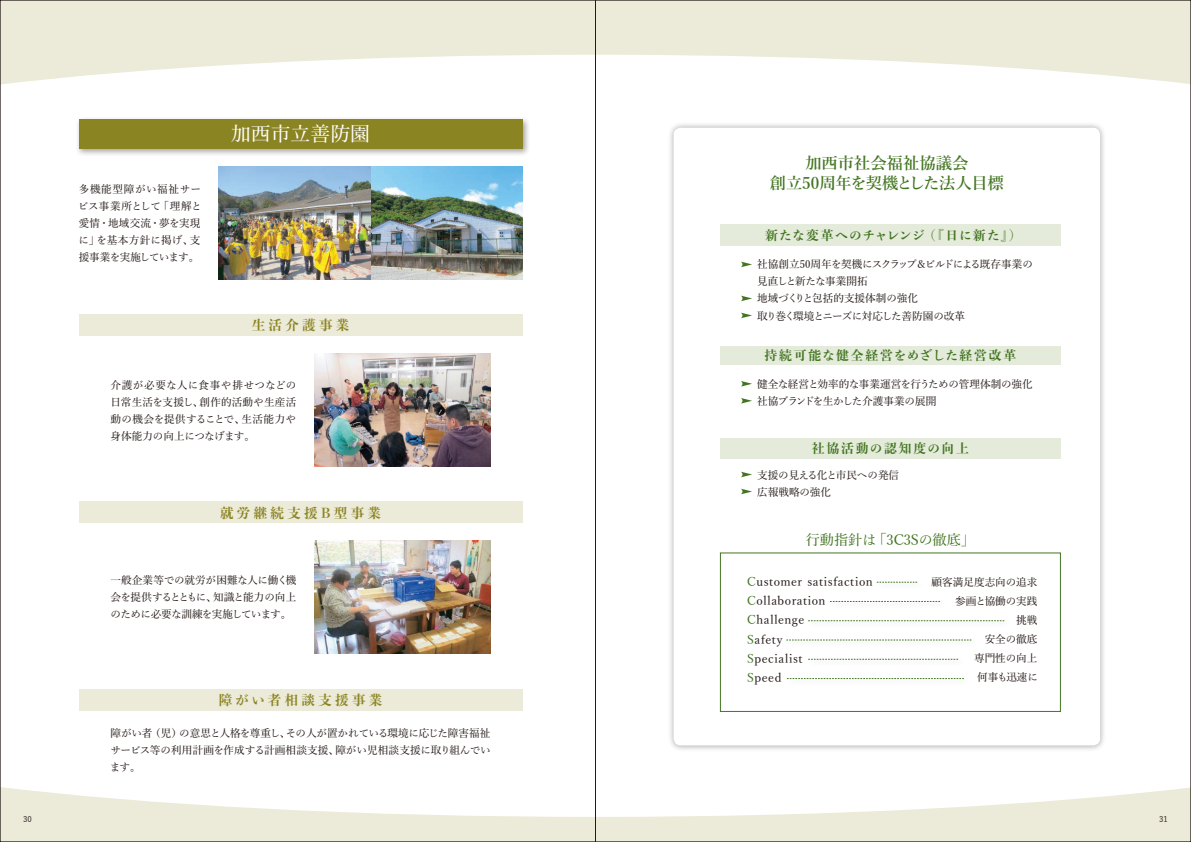
<style>
.page{position:relative;width:1191px;height:842px;background:#fff}
.page>*{position:absolute;margin:0;border:0;box-sizing:border-box;transform-origin:0 0}
.t1{font:500 19.8px "Yu Min Pr 6 N";color:#fff}
.t2{font:600 16.3px/20.6px "Yu Min Pr 6 N";color:#437521;text-align:center}
.t3{font:500 14.2px "Yu Min Pr 6 N";color:#437521}
.t4{font:700 13.5px "Yu Min Std N";letter-spacing:.25em;color:#8a8423}
.t5{font:700 12.8px "Yu Min Std N";letter-spacing:.15em;color:#437521}
.t6{font:700 12.8px "Yu Min Std N";letter-spacing:.07em;color:#437521}
.t7{font:500 12px "Yu Min Pr 6 N";letter-spacing:.05em;color:#231916}
.t8{font:500 10.6px/17px "Yu Min Pr 6 N";letter-spacing:-.015em;color:#231916}
.t9{font:500 10.6px/17px "Yu Min Pr 6 N";letter-spacing:.01em;color:#231916}
.t10{font:500 7.8px "Yu Go Pr 6 N";color:#231916}
.s1{color:#437521}
</style>
<div class="page">
<div style="left:0;top:785px;width:1191px;height:57px;background:#ecead8"></div>
<svg style="left:2px;top:606px;width:1187px;height:211px"></svg>
<div style="left:0;top:0;width:1191px;height:87px;background:#ecead8"></div>
<svg style="left:2px;top:55px;width:1187px;height:211px"></svg>
<div style="left:667px;top:121px;width:439px;height:631px;background:#231916;opacity:.4"></div>
<div style="left:673px;top:128px;width:427px;height:617px;background:#fff;border-radius:7px"></div>
<svg style="left:741px;top:296px;width:11px;height:5px"></svg>
<svg style="left:741px;top:313px;width:11px;height:5px"></svg>
<img style="left:218px;top:167px;width:304px;height:112px">
<div style="left:79px;top:689px;width:443px;height:21px;background:#ecead8"></div>
<div style="left:76px;top:116px;width:454px;height:41px;background:#231916;opacity:.4"></div>
<div style="left:79px;top:119px;width:443px;height:30px;background:#8a8423"></div>
<div style="left:79px;top:315px;width:443px;height:21px;background:#ecead8"></div>
<img style="left:314px;top:354px;width:176px;height:112px">
<div style="left:79px;top:502px;width:443px;height:21px;background:#ecead8"></div>
<img style="left:314px;top:541px;width:176px;height:112px">
<svg style="left:741px;top:472px;width:11px;height:5px"></svg>
<svg style="left:741px;top:489px;width:11px;height:5px"></svg>
<svg style="left:741px;top:381px;width:11px;height:6px"></svg>
<svg style="left:741px;top:398px;width:11px;height:6px"></svg>
<div style="left:720px;top:438px;width:340px;height:21px;background:#e4ebdb"></div>
<div style="left:720px;top:346px;width:340px;height:18px;background:#e4ebdb"></div>
<div style="left:720px;top:224px;width:340px;height:22px;background:#e4ebdb"></div>
<div style="left:874px;top:579px;width:50px;height:11px;background:#231916;opacity:.4"></div>
<svg style="left:876px;top:582px;width:41px;height:1px"></svg>
<svg style="left:830px;top:601px;width:110px;height:1px"></svg>
<div style="left:806px;top:617px;width:205px;height:12px;background:#231916;opacity:.4"></div>
<svg style="left:808px;top:620px;width:196px;height:1px"></svg>
<div style="left:784px;top:637px;width:194px;height:11px;background:#231916;opacity:.4"></div>
<svg style="left:786px;top:640px;width:185px;height:1px"></svg>
<div style="left:806px;top:656px;width:159px;height:11px;background:#231916;opacity:.4"></div>
<svg style="left:808px;top:659px;width:150px;height:1px"></svg>
<svg style="left:787px;top:678px;width:177px;height:1px"></svg>
<hr style="left:595px;top:0;width:1px;height:842px;background:#231916">
<svg style="left:741px;top:262px;width:11px;height:6px"></svg>
<p class="t9" style="left:78px;top:179px;width:126px">多機能型障がい福祉サービス事業所として「理解と愛情・地域交流・夢を実現に」を基本方針に掲げ、支援事業を実施しています。</p>
<h1 class="t1" style="left:231px;top:116px;width:140px">加西市立善防園</h1>
<p class="t4" style="left:252px;top:315px;width:99px">生活介護事業</p>
<p class="t8" style="left:110px;top:375px;width:188px;text-align:justify">介護が必要な人に食事や排せつなどの日常生活を支援し、創作的活動や生産活動の機会を提供することで、生活能力や身体能力の向上につなげます。</p>
<p class="t4" style="left:220px;top:502px;width:162px">就労継続支援B型事業</p>
<p class="t8" style="left:110px;top:571px;width:187px;text-align:justify">一般企業等での就労が困難な人に働く機会を提供するとともに、知識と能力の向上のために必要な訓練を実施しています。</p>
<p class="t4" style="left:219px;top:689px;width:165px">障がい者相談支援事業</p>
<p class="t8" style="left:110px;top:724px;width:382px;text-align:justify">障がい者（児）の意思と人格を尊重し、その人が置かれている環境に応じた障害福祉サービス等の利用計画を作成する計画相談支援、障がい児相談支援に取り組んでいます。</p>
<h2 class="t2" style="left:769px;top:153px;width:236px">加西市社会福祉協議会<br>創立50周年を契機とした法人目標</h2>
<p class="t6" style="left:765px;top:225px;width:258px">新たな変革へのチャレンジ（『日に新た』）</p>
<p class="t8" style="left:757px;top:255px;width:277px">社協創立50周年を契機にスクラップ＆ビルドによる既存事業の見直しと新たな事業開拓<br>地域づくりと包括的支援体制の強化<br>取り巻く環境とニーズに対応した善防園の改革</p>
<p class="t5" style="left:764px;top:345px;width:253px">持続可能な健全経営をめざした経営改革</p>
<p class="t8" style="left:757px;top:374px;width:277px">健全な経営と効率的な事業運営を行うための管理体制の強化社協ブランドを生かした介護事業の展開</p>
<p class="t5" style="left:812px;top:439px;width:159px">社協活動の認知度の向上</p>
<p class="t8" style="left:757px;top:465px;width:144px">支援の見える化と市民への発信広報戦略の強化</p>
<h3 class="t3" style="left:805px;top:527px;width:171px">行動指針は「3C3Sの徹底」</h3>
<p class="t7" style="left:747px;top:570px;width:127px"><span class="s1">C</span>ustomer satisfaction</p>
<p class="t8" style="left:931px;top:572px;width:107px">顧客満足度志向の追求</p>
<p class="t7" style="left:747px;top:590px;width:80px"><span class="s1">C</span>ollaboration</p>
<p class="t8" style="left:955px;top:591px;width:84px">参画と協働の実践</p>
<p class="t7" style="left:747px;top:609px;width:58px"><span class="s1">C</span>hallenge</p>
<p class="t8" style="left:1016px;top:610px;width:23px">挑戦</p>
<p class="t7" style="left:747px;top:628px;width:37px"><span class="s1">S</span>afety</p>
<p class="t8" style="left:984px;top:629px;width:54px">安全の徹底</p>
<p class="t7" style="left:747px;top:647px;width:57px"><span class="s1">S</span>pecialist</p>
<p class="t8" style="left:974px;top:649px;width:65px">専門性の向上</p>
<p class="t7" style="left:747px;top:666px;width:36px"><span class="s1">S</span>peed</p>
<p class="t8" style="left:977px;top:668px;width:62px">何事も迅速に</p>
<p class="t10" style="left:23px;top:812px;width:10px">30</p>
<p class="t10" style="left:1159px;top:812px;width:10px">31</p>
</div>
